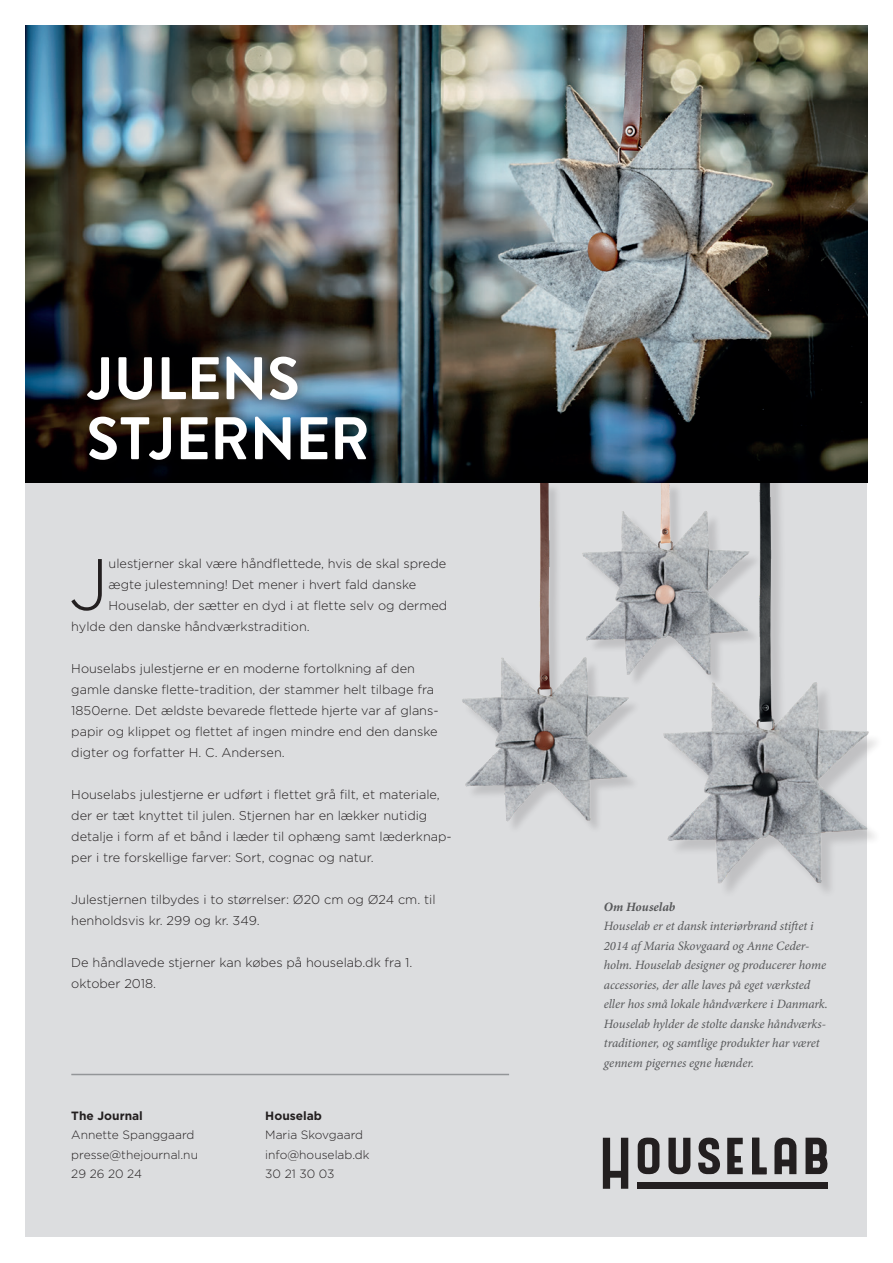
<style>
.page{position:relative;width:893px;height:1263px;background:#fff}
.page>*{position:absolute;margin:0;border:0;box-sizing:border-box;transform-origin:0 0}
.t1{font:300 72.75px "Gotham";color:#231f20}
.t2{font:700 60px/60px "Brandon Text";color:#fff}
.t3{font:300 12.75px/21px "Gotham";color:#231f20}
.t4{font:italic 12.75px/19.5px "Minion Pro";letter-spacing:-.005em;color:#57585a}
.t5{font:italic 700 12.75px "Minion Pro";color:#57585a}
.t6{font:300 12px/19.5px "Gotham";color:#231f20}
.t7{font:700 12px "Gotham";color:#231f20}
</style>
<div class="page">
<div style="left:26px;top:471px;width:841px;height:766px;background:#dcdddf"></div>
<img style="left:679px;top:455px;width:197px;height:436px">
<img style="left:408px;top:482px;width:278px;height:367px">
<img style="left:524px;top:482px;width:282px;height:222px">
<img style="left:26px;top:26px;width:841px;height:456px">
<div style="left:82px;top:351px;width:296px;height:120px;background:#231f20;opacity:.1"></div>
<hr style="left:71px;top:1074px;width:438px;height:1px;background:#939598">
<div style="left:637px;top:1182px;width:190px;height:7px;background:#231f20"></div>
<svg style="left:603px;top:1138px;width:25px;height:51px"></svg>
<svg style="left:668px;top:1138px;width:23px;height:36px"></svg>
<svg style="left:698px;top:1137px;width:45px;height:37px"></svg>
<svg style="left:752px;top:1138px;width:14px;height:36px"></svg>
<svg style="left:805px;top:1138px;width:23px;height:36px"></svg>
<svg style="left:774px;top:1137px;width:22px;height:37px"></svg>
<svg style="left:638px;top:1137px;width:21px;height:37px"></svg>
<h2 class="t2" style="left:86px;top:347px;width:285px">JULENS<br>STJERNER</h2>
<h1 class="t1" style="left:69px;top:538px;width:41px">J</h1>
<p class="t3" style="left:109px;top:553px;width:339px">ulestjerner skal være håndflettede, hvis de skal sprede</p>
<p class="t3" style="left:109px;top:574px;width:309px">ægte julestemning! Det mener i hvert fald danske</p>
<p class="t3" style="left:109px;top:595px;width:340px">Houselab, der sætter en dyd i at flette selv og dermed</p>
<p class="t3" style="left:71px;top:616px;width:240px">hylde den danske håndværkstradition.</p>
<p class="t3" style="left:71px;top:658px;width:369px">Houselabs julestjerne er en moderne fortolkning af den gamle danske flette-tradition, der stammer helt tilbage fra 1850erne. Det ældste bevarede flettede hjerte var af glans&shy;papir og klippet og flettet af ingen mindre end den danske digter og forfatter H. C. Andersen.</p>
<p class="t3" style="left:71px;top:784px;width:382px">Houselabs julestjerne er udført i flettet grå filt, et materiale, der er tæt knyttet til julen. Stjernen har en lækker nutidig detalje i form af et bånd i læder til ophæng samt læderknap&shy;per i tre forskellige farver: Sort, cognac og natur.</p>
<p class="t3" style="left:71px;top:889px;width:366px">Julestjernen tilbydes i to størrelser: Ø20 cm og Ø24 cm. til henholdsvis kr. 299 og kr. 349.</p>
<p class="t3" style="left:71px;top:952px;width:343px">De håndlavede stjerner kan købes på houselab.dk fra 1. oktober 2018.</p>
<p class="t7" style="left:71px;top:1107px;width:73px">The Journal</p>
<p class="t6" style="left:71px;top:1125px;width:128px">Annette Spanggaard presse@thejournal.nu<br>29 26 20 24</p>
<p class="t7" style="left:265px;top:1107px;width:58px">Houselab</p>
<p class="t6" style="left:265px;top:1125px;width:106px">Maria Skovgaard info@houselab.dk<br>30 21 30 03</p>
<p class="t5" style="left:604px;top:898px;width:73px">Om Houselab</p>
<p class="t4" style="left:604px;top:917px;width:226px">Houselab er et dansk interiørbrand stiftet i 2014 af Maria Skovgaard og Anne Ceder&shy;holm. Houselab designer og producerer home accessories, der alle laves på eget værksted eller hos små lokale håndværkere i Danmark.<br>Houselab hylder de stolte danske håndværks&shy;traditioner, og samtlige produkter har været gennem pigernes egne hænder.</p>
</div>
